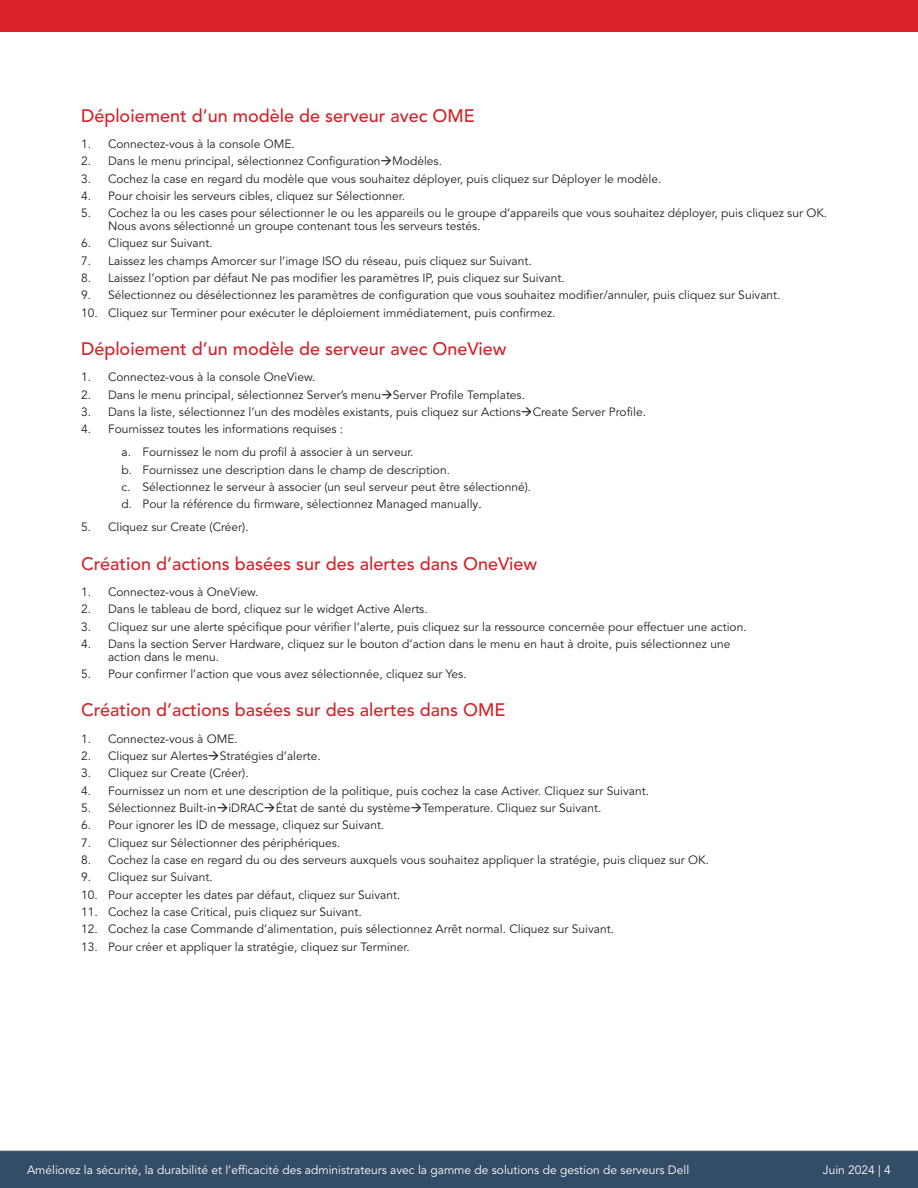
<style>
.page{position:relative;width:918px;height:1188px;background:#fff}
.page>*{position:absolute;margin:0;border:0;box-sizing:border-box;transform-origin:0 0}
.t1{font:500 18px "Avenir LT Pro";color:#d2232a}
.t2{font:12px/12.8px "Avenir LT Pro";color:#231f20}
.t3{font:12px "Avenir LT Pro";color:#fff}
</style>
<div class="page">
<div style="left:0;top:1151px;width:756px;height:37px;background:#334d66"></div>
<div style="left:756px;top:1151px;width:162px;height:37px;background:#334d66"></div>
<hr style="left:0;top:1151px;width:918px;height:1px;background:#616164">
<div style="left:0;top:0;width:918px;height:32px;background:#da2128"></div>
<p class="t1" style="left:81px;top:105px;width:395px">Déploiement d’un modèle de serveur avec OME</p>
<p class="t2" style="left:81px;top:138px;width:215px">1. Connectez-vous à la console OME.</p>
<p class="t2" style="left:81px;top:155px;width:363px">2. Dans le menu principal, sélectionnez Configuration→ Modèles.</p>
<p class="t2" style="left:81px;top:172px;width:582px">3. Cochez la case en regard du modèle que vous souhaitez déployer, puis cliquez sur Déployer le modèle.</p>
<p class="t2" style="left:81px;top:190px;width:326px">4. Pour choisir les serveurs cibles, cliquez sur Sélectionner.</p>
<p class="t2" style="left:108px;top:207px;width:721px;text-indent:-27px">5. Cochez la ou les cases pour sélectionner le ou les appareils ou le groupe d’appareils que vous souhaitez déployer, puis cliquez sur OK.<br>Nous avons sélectionné un groupe contenant tous les serveurs testés.</p>
<p class="t2" style="left:81px;top:237px;width:133px">6. Cliquez sur Suivant.</p>
<p class="t2" style="left:81px;top:254px;width:452px">7. Laissez les champs Amorcer sur l’image ISO du réseau, puis cliquez sur Suivant.</p>
<p class="t2" style="left:81px;top:272px;width:485px">8. Laissez l’option par défaut Ne pas modifier les paramètres IP, puis cliquez sur Suivant.</p>
<p class="t2" style="left:81px;top:289px;width:701px">9. Sélectionnez ou désélectionnez les paramètres de configuration que vous souhaitez modifier/annuler, puis cliquez sur Suivant.</p>
<p class="t2" style="left:81px;top:306px;width:476px">10. Cliquez sur Terminer pour exécuter le déploiement immédiatement, puis confirmez.</p>
<p class="t1" style="left:81px;top:338px;width:427px">Déploiement d’un modèle de serveur avec OneView</p>
<p class="t2" style="left:81px;top:371px;width:236px">1. Connectez-vous à la console OneView.</p>
<p class="t2" style="left:81px;top:388px;width:446px">2. Dans le menu principal, sélectionnez Server’s menu→Server Profile Templates.</p>
<p class="t2" style="left:81px;top:406px;width:567px">3. Dans la liste, sélectionnez l’un des modèles existants, puis cliquez sur Actions→Create Server Profile.</p>
<p class="t2" style="left:81px;top:423px;width:264px">4. Fournissez toutes les informations requises :</p>
<p class="t2" style="left:121px;top:446px;width:294px">a. Fournissez le nom du profil à associer à un serveur.</p>
<p class="t2" style="left:121px;top:463px;width:330px">b. Fournissez une description dans le champ de description.</p>
<p class="t2" style="left:121px;top:481px;width:411px">c. Sélectionnez le serveur à associer (un seul serveur peut être sélectionné).</p>
<p class="t2" style="left:121px;top:498px;width:362px">d. Pour la référence du firmware, sélectionnez Managed manually.</p>
<p class="t2" style="left:81px;top:521px;width:169px">5. Cliquez sur Create (Créer).</p>
<p class="t1" style="left:81px;top:553px;width:458px">Création d’actions basées sur des alertes dans OneView</p>
<p class="t2" style="left:81px;top:586px;width:179px">1. Connectez-vous à OneView.</p>
<p class="t2" style="left:81px;top:603px;width:348px">2. Dans le tableau de bord, cliquez sur le widget Active Alerts.</p>
<p class="t2" style="left:81px;top:620px;width:667px">3. Cliquez sur une alerte spécifique pour vérifier l’alerte, puis cliquez sur la ressource concernée pour effectuer une action.</p>
<p class="t2" style="left:108px;top:638px;width:624px;text-indent:-27px">4. Dans la section Server Hardware, cliquez sur le bouton d’action dans le menu en haut à droite, puis sélectionnez une action dans le menu.</p>
<p class="t2" style="left:81px;top:668px;width:387px">5. Pour confirmer l’action que vous avez sélectionnée, cliquez sur Yes.</p>
<p class="t1" style="left:81px;top:700px;width:426px">Création d’actions basées sur des alertes dans OME</p>
<p class="t2" style="left:81px;top:732px;width:158px">1. Connectez-vous à OME.</p>
<p class="t2" style="left:81px;top:750px;width:241px">2. Cliquez sur Alertes→Stratégies d’alerte.</p>
<p class="t2" style="left:81px;top:767px;width:169px">3. Cliquez sur Create (Créer).</p>
<p class="t2" style="left:81px;top:784px;width:570px">4. Fournissez un nom et une description de la politique, puis cochez la case Activer. Cliquez sur Suivant.</p>
<p class="t2" style="left:81px;top:802px;width:522px">5. Sélectionnez Built-in→ iDRAC→ État de santé du système→Temperature. Cliquez sur Suivant.</p>
<p class="t2" style="left:81px;top:819px;width:305px">6. Pour ignorer les ID de message, cliquez sur Suivant.</p>
<p class="t2" style="left:81px;top:836px;width:261px">7. Cliquez sur Sélectionner des périphériques.</p>
<p class="t2" style="left:81px;top:854px;width:630px">8. Cochez la case en regard du ou des serveurs auxquels vous souhaitez appliquer la stratégie, puis cliquez sur OK.</p>
<p class="t2" style="left:81px;top:871px;width:133px">9. Cliquez sur Suivant.</p>
<p class="t2" style="left:81px;top:889px;width:321px">10. Pour accepter les dates par défaut, cliquez sur Suivant.</p>
<p class="t2" style="left:81px;top:906px;width:282px">11. Cochez la case Critical, puis cliquez sur Suivant.</p>
<p class="t2" style="left:81px;top:923px;width:535px">12. Cochez la case Commande d’alimentation, puis sélectionnez Arrêt normal. Cliquez sur Suivant.</p>
<p class="t2" style="left:81px;top:941px;width:330px">13. Pour créer et appliquer la stratégie, cliquez sur Terminer.</p>
<p class="t3" style="left:27px;top:1163px;width:664px">Améliorez la sécurité, la durabilité et l’efficacité des administrateurs avec la gamme de solutions de gestion de serveurs Dell</p>
<p class="t3" style="left:823px;top:1163px;width:70px">Juin 2024 | 4</p>
</div>
